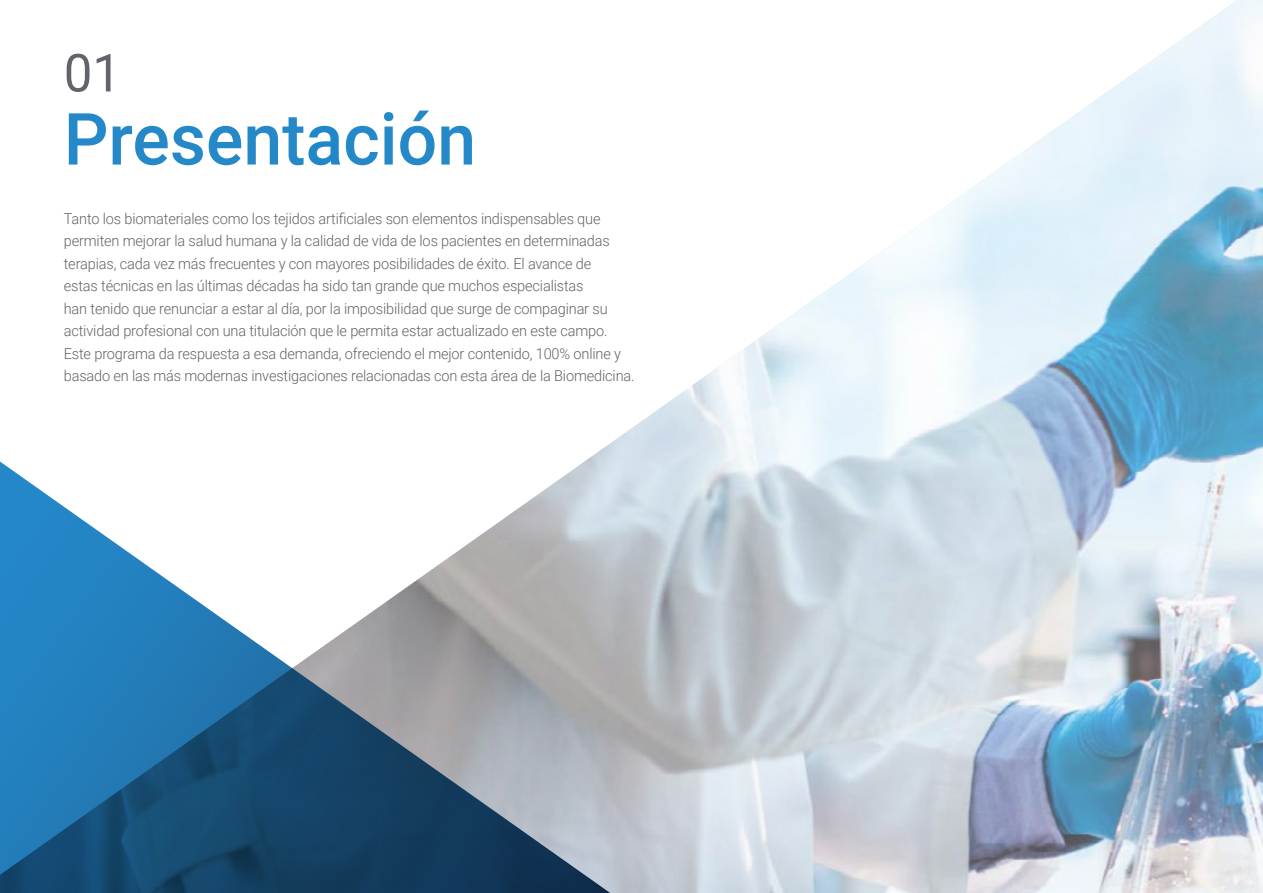
<style>
.page{position:relative;width:1263px;height:893px;background:#fff}
.page>*{position:absolute;margin:0;border:0;box-sizing:border-box;transform-origin:0 0}
.t1{font:500 72px "Roboto";color:#2488c9}
.t2{font:52.5px "Roboto";color:#61646a}
.t3{font:300 15px/22.5px "Roboto";letter-spacing:-.01em;color:#61646a}
.s1{color:#2287c9}
</style>
<div class="page">
<img style="left:607px;top:0;width:656px;height:893px">
<svg style="left:0;top:446px;width:640px;height:447px"></svg>
<h2 class="t2" style="left:64px;top:36px;width:59px">01</h2>
<h1 class="t1" style="left:64px;top:89px;width:414px">Present<span class="s1">a</span>ción</h1>
<p class="t3" style="left:64px;top:207px;width:572px">Tanto los biomateriales como los tejidos artificiales son elementos indispensables que permiten mejorar la salud humana y la calidad de vida de los pacientes en determinadas terapias, cada vez más frecuentes y con mayores posibilidades de éxito. El avance de<br>estas técnicas en las últimas décadas ha sido tan grande que muchos especialistas<br>han tenido que renunciar a estar al día, por la imposibilidad que surge de compaginar su actividad profesional con una titulación que le permita estar actualizado en este campo.<br>Este programa da respuesta a esa demanda, ofreciendo el mejor contenido, 100% online y basado en las más modernas investigaciones relacionadas con esta área de la Biomedicina.</p>
</div>
